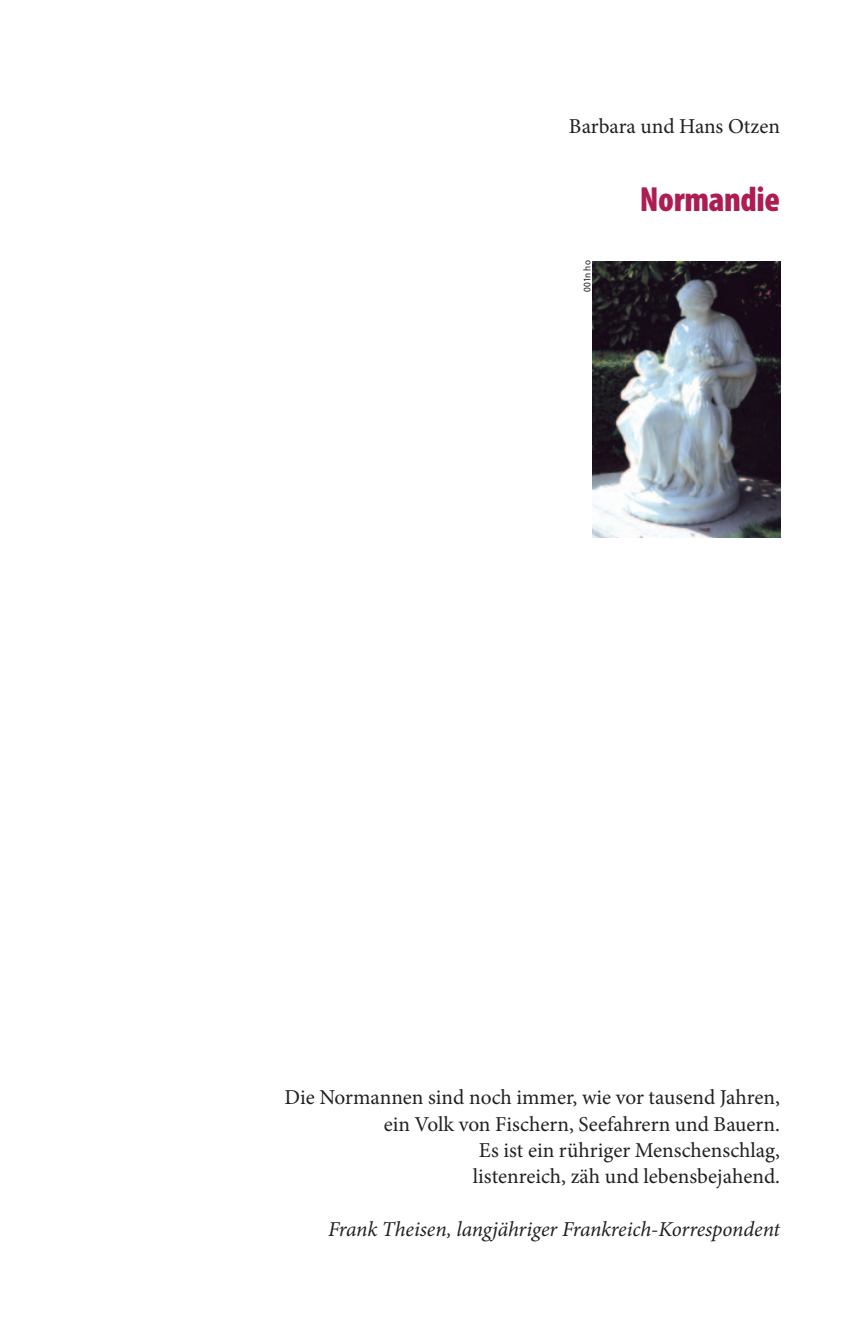
<style>
.page{position:relative;width:851px;height:1333px;background:#fff}
.page>*{position:absolute;margin:0;border:0;box-sizing:border-box;transform-origin:0 0}
.t1{font:900 condensed 35px "Myriad Pro";letter-spacing:-.01em;color:#ad1d54}
.t2{font:21.25px/26.2px "Minion Pro";color:#231f20;text-align:right}
.t3{font:italic 21.25px "Minion Pro";letter-spacing:-.01em;color:#231f20}
.t4{font:semi-condensed 10px "Myriad Pro";color:#231f20}
</style>
<div class="page">
<img style="left:592px;top:261px;width:188px;height:277px">
<p class="t2" style="left:569px;top:115px;width:212px">Barbara und Hans Otzen</p>
<p class="t4" style="left:583px;top:292px;width:33px;rotate:-90deg">001n ho</p>
<h1 class="t1" style="left:639px;top:187px;width:142px">Normandie</h1>
<p class="t2" style="left:284px;top:1086px;width:497px">Die Normannen sind noch immer, wie vor tausend Jahren, ein Volk von Fischern, Seefahrern und Bauern.<br>Es ist ein rühriger Menschenschlag,<br>listenreich, zäh und lebensbejahend.</p>
<p class="t3" style="left:328px;top:1220px;width:453px">Frank Theisen, langjähriger Frankreich-Korrespondent</p>
</div>
